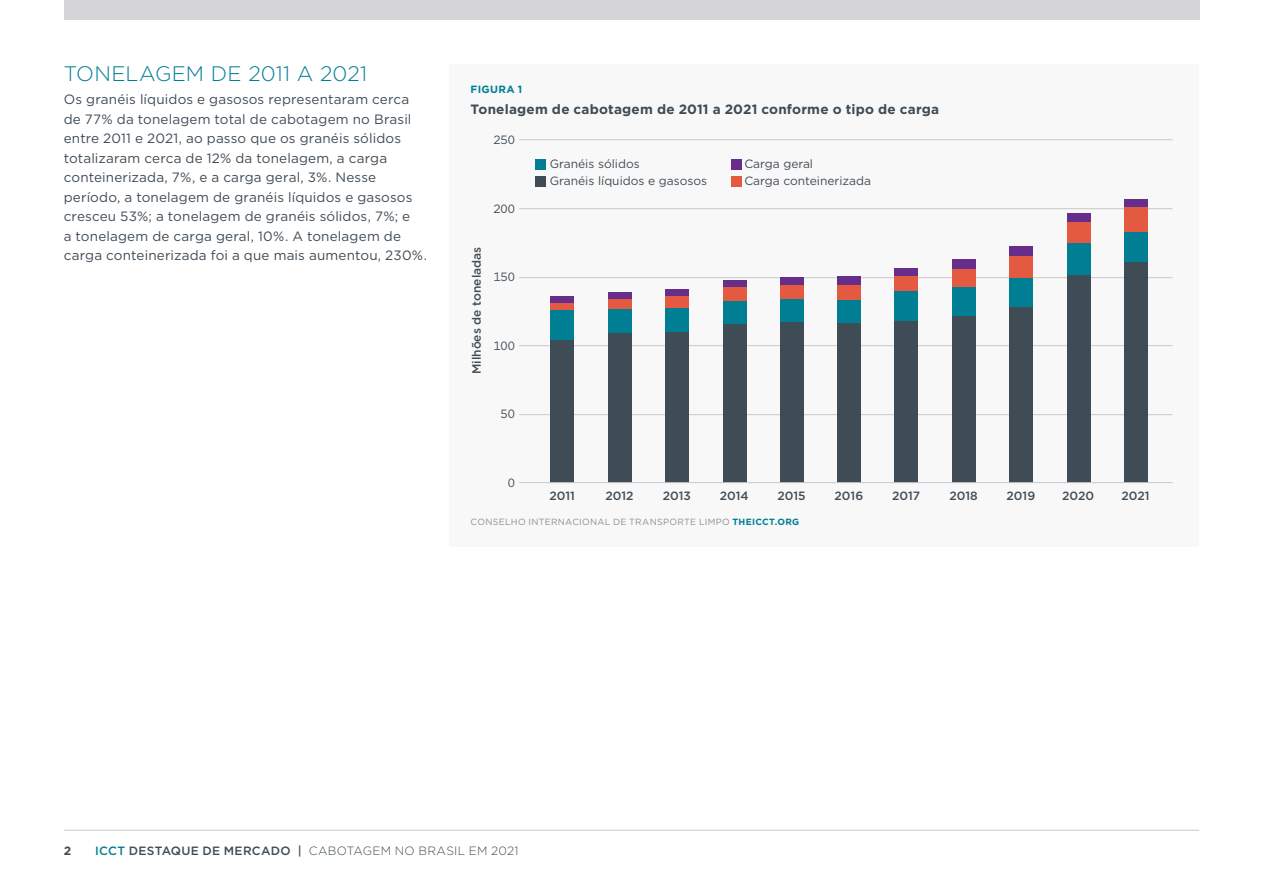
<style>
.page{position:relative;width:1263px;height:893px;background:#fff}
.page>*{position:absolute;margin:0;border:0;box-sizing:border-box;transform-origin:0 0}
.Heading_1{font:300 21px "Gotham";letter-spacing:.005em;color:#007e94}
.Body_Copy{font:13.5px/19.5px "Gotham";letter-spacing:.01em;color:#3f4b55}
.Figure___Table_caption{font:700 13.5px "Gotham";letter-spacing:.015em;color:#3f4b55}
.t1{font:12px "Gotham";color:#414c55}
.t2{font:500 12px "Gotham";color:#414c55}
.t3{font:300 12px "Gotham";letter-spacing:.02em;color:#3f4b55}
.t4{font:700 12px "Gotham";color:#3f4b55}
.Figure___Table{font:700 10.5px "Gotham";letter-spacing:.035em;color:#007e94}
.credit_line{font:9px "Gotham";letter-spacing:.03em;color:#8e8f95}
.s1{font-weight:700;color:#007e94}
.s2{font-weight:500;color:#007e94}
.s3{font-weight:500}
</style>
<div class="page">
<hr style="left:64px;top:830px;width:1135px;height:1px;background:#c9c9cd">
<div style="left:64px;top:0;width:1135px;height:20px;background:#d6d6d9"></div>
<div style="left:449px;top:64px;width:750px;height:482px;background:#f8f8f8"></div>
<hr style="left:519px;top:139px;width:653px;height:1px;background:#c9c9cd">
<hr style="left:519px;top:208px;width:653px;height:1px;background:#c9c9cd">
<hr style="left:519px;top:277px;width:653px;height:1px;background:#c9c9cd">
<hr style="left:519px;top:345px;width:653px;height:1px;background:#c9c9cd">
<hr style="left:519px;top:414px;width:653px;height:1px;background:#c9c9cd">
<div style="left:1125px;top:262px;width:23px;height:221px;background:#3f4b55"></div>
<div style="left:1067px;top:275px;width:23px;height:208px;background:#3f4b55"></div>
<div style="left:1010px;top:307px;width:23px;height:176px;background:#3f4b55"></div>
<div style="left:952px;top:315px;width:23px;height:168px;background:#3f4b55"></div>
<div style="left:895px;top:321px;width:23px;height:162px;background:#3f4b55"></div>
<div style="left:837px;top:323px;width:23px;height:160px;background:#3f4b55"></div>
<div style="left:781px;top:322px;width:23px;height:161px;background:#3f4b55"></div>
<div style="left:723px;top:324px;width:23px;height:159px;background:#3f4b55"></div>
<div style="left:666px;top:331px;width:23px;height:152px;background:#3f4b55"></div>
<div style="left:608px;top:332px;width:23px;height:151px;background:#3f4b55"></div>
<div style="left:551px;top:339px;width:23px;height:144px;background:#3f4b55"></div>
<div style="left:1125px;top:232px;width:23px;height:30px;background:#007e94"></div>
<div style="left:1067px;top:243px;width:23px;height:32px;background:#007e94"></div>
<div style="left:1010px;top:278px;width:23px;height:29px;background:#007e94"></div>
<div style="left:952px;top:287px;width:23px;height:28px;background:#007e94"></div>
<div style="left:895px;top:291px;width:23px;height:30px;background:#007e94"></div>
<div style="left:837px;top:300px;width:23px;height:23px;background:#007e94"></div>
<div style="left:781px;top:299px;width:23px;height:23px;background:#007e94"></div>
<div style="left:723px;top:301px;width:23px;height:23px;background:#007e94"></div>
<div style="left:666px;top:308px;width:23px;height:23px;background:#007e94"></div>
<div style="left:608px;top:309px;width:23px;height:23px;background:#007e94"></div>
<div style="left:551px;top:310px;width:23px;height:29px;background:#007e94"></div>
<div style="left:1125px;top:207px;width:23px;height:25px;background:#e35a41"></div>
<div style="left:1067px;top:221px;width:23px;height:22px;background:#e35a41"></div>
<div style="left:1010px;top:256px;width:23px;height:22px;background:#e35a41"></div>
<div style="left:952px;top:268px;width:23px;height:19px;background:#e35a41"></div>
<div style="left:895px;top:276px;width:23px;height:15px;background:#e35a41"></div>
<div style="left:837px;top:285px;width:23px;height:15px;background:#e35a41"></div>
<div style="left:781px;top:285px;width:23px;height:14px;background:#e35a41"></div>
<div style="left:723px;top:287px;width:23px;height:14px;background:#e35a41"></div>
<div style="left:666px;top:295px;width:23px;height:13px;background:#e35a41"></div>
<div style="left:608px;top:299px;width:23px;height:10px;background:#e35a41"></div>
<div style="left:551px;top:303px;width:23px;height:7px;background:#e35a41"></div>
<div style="left:1125px;top:199px;width:23px;height:8px;background:#662d8b"></div>
<div style="left:1067px;top:213px;width:23px;height:8px;background:#662d8b"></div>
<div style="left:1010px;top:246px;width:23px;height:10px;background:#662d8b"></div>
<div style="left:952px;top:259px;width:23px;height:9px;background:#662d8b"></div>
<div style="left:895px;top:268px;width:23px;height:8px;background:#662d8b"></div>
<div style="left:837px;top:277px;width:23px;height:8px;background:#662d8b"></div>
<div style="left:781px;top:278px;width:23px;height:7px;background:#662d8b"></div>
<div style="left:723px;top:281px;width:23px;height:6px;background:#662d8b"></div>
<div style="left:666px;top:289px;width:23px;height:6px;background:#662d8b"></div>
<div style="left:608px;top:292px;width:23px;height:7px;background:#662d8b"></div>
<div style="left:551px;top:296px;width:23px;height:7px;background:#662d8b"></div>
<hr style="left:519px;top:482px;width:653px;height:1px;background:#c9c9cd">
<div style="left:536px;top:176px;width:10px;height:11px;background:#3f4b55"></div>
<div style="left:536px;top:159px;width:10px;height:10px;background:#007e94"></div>
<div style="left:731px;top:176px;width:11px;height:11px;background:#e35a41"></div>
<div style="left:731px;top:159px;width:11px;height:10px;background:#662d8b"></div>
<p class="Heading_1" style="left:64px;top:60px;width:305px">TONELAGEM DE 2011 A 2021</p>
<p class="Body_Copy" style="left:64px;top:90px;width:365px">Os granéis líquidos e gasosos representaram cerca de 77% da tonelagem total de cabotagem no Brasil entre 2011 e 2021, ao passo que os granéis sólidos totalizaram cerca de 12% da tonelagem, a carga conteinerizada, 7%, e a carga geral, 3%. Nesse período, a tonelagem de granéis líquidos e gasosos cresceu 53%; a tonelagem de granéis sólidos, 7%; e<br>a tonelagem de carga geral, 10%. A tonelagem de carga conteinerizada foi a que mais aumentou, 230%.</p>
<p class="Figure___Table" style="left:471px;top:83px;width:53px">FIGURA 1</p>
<p class="Figure___Table_caption" style="left:471px;top:100px;width:470px">Tonelagem de cabotagem de 2011 a 2021 conforme o tipo de carga</p>
<p class="t1" style="left:493px;top:132px;width:23px">250</p>
<p class="t1" style="left:493px;top:201px;width:23px">200</p>
<p class="t2" style="left:469px;top:374px;width:129px;rotate:-90deg">Milhões de toneladas</p>
<p class="t1" style="left:493px;top:269px;width:23px">150</p>
<p class="t1" style="left:493px;top:338px;width:23px">100</p>
<p class="t1" style="left:501px;top:406px;width:16px">50</p>
<p class="t1" style="left:508px;top:475px;width:9px">0</p>
<p class="t1" style="left:550px;top:156px;width:91px">Granéis sólidos</p>
<p class="t1" style="left:550px;top:173px;width:159px">Granéis líquidos e gasosos</p>
<p class="t1" style="left:744px;top:156px;width:70px">Carga geral</p>
<p class="t1" style="left:744px;top:173px;width:128px">Carga conteinerizada</p>
<p class="t2" style="left:549px;top:488px;width:27px">2011</p>
<p class="t2" style="left:605px;top:488px;width:30px">2012</p>
<p class="t2" style="left:663px;top:488px;width:30px">2013</p>
<p class="t2" style="left:720px;top:488px;width:30px">2014</p>
<p class="t2" style="left:777px;top:488px;width:30px">2015</p>
<p class="t2" style="left:834px;top:488px;width:30px">2016</p>
<p class="t2" style="left:892px;top:488px;width:30px">2017</p>
<p class="t2" style="left:949px;top:488px;width:30px">2018</p>
<p class="t2" style="left:1006px;top:488px;width:30px">2019</p>
<p class="t2" style="left:1062px;top:488px;width:34px">2020</p>
<p class="t2" style="left:1121px;top:488px;width:30px">2021</p>
<p class="credit_line" style="left:471px;top:516px;width:330px">CONSELHO INTERNACIONAL DE TRANSPORTE LIMPO <span class="s1">THEICCT.ORG</span></p>
<p class="t4" style="left:64px;top:843px;width:9px">2</p>
<p class="t3" style="left:95px;top:843px;width:425px"><span class="s2">ICCT</span> <span class="s3">DESTAQUE DE MERCADO |</span> CABOTAGEM NO BRASIL EM 2021</p>
</div>
